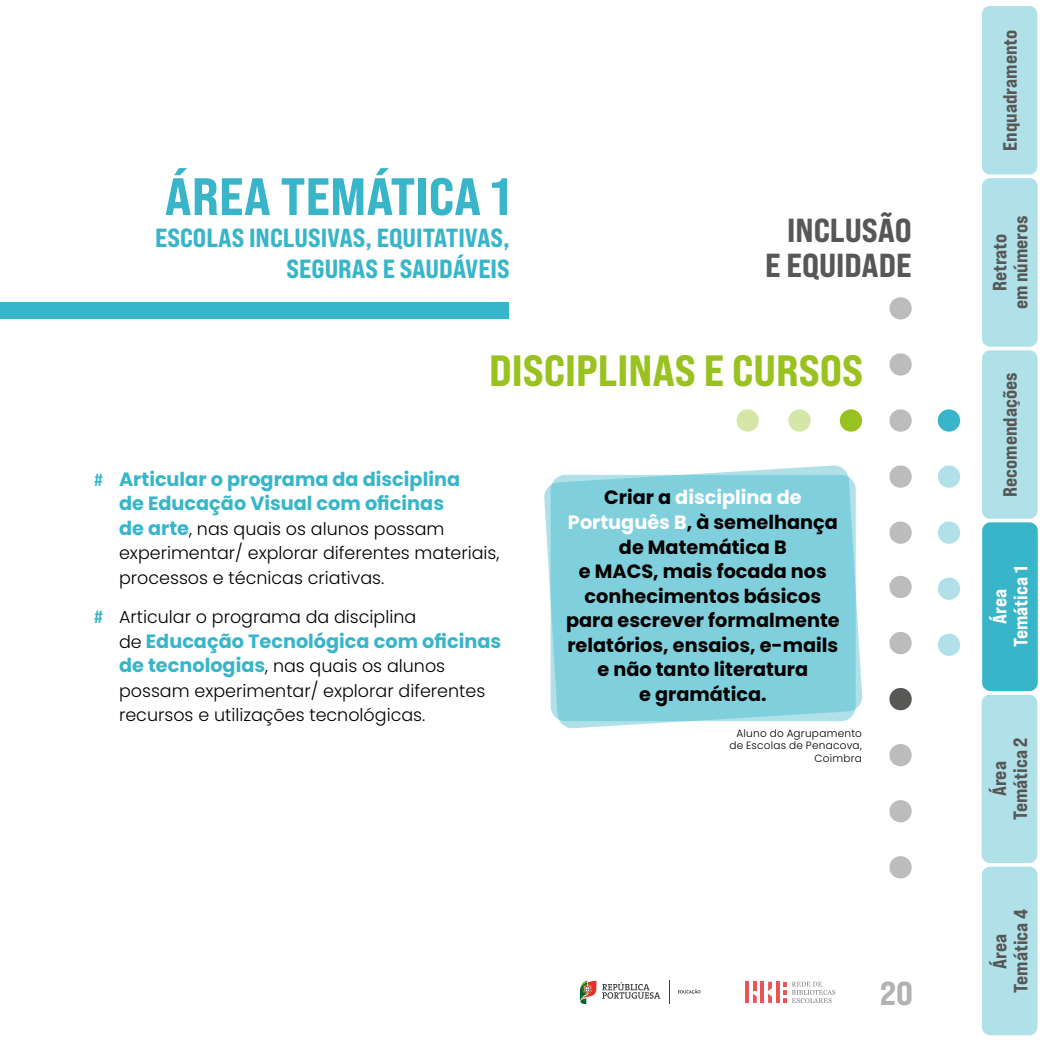
<style>
.page{position:relative;width:1042px;height:1042px;background:#fff}
.page>*{position:absolute;margin:0;border:0;box-sizing:border-box;transform-origin:0 0}
.t1{font:52.5px "Bebas Neue Pro Exp Eb";color:#38b5c9}
.t2{font:43.75px "Bebas Neue Pro Exp Eb";color:#99c221}
.t3{font:33.25px/35px "Bebas Neue Pro Exp Eb";color:#575756;text-align:right}
.t4{font:33.25px "Bebas Neue Pro Exp Eb";color:#b3b2b2}
.t5{font:26.25px/31.5px "Bebas Neue Pro Exp Eb";color:#38b5c9;text-align:right}
.t6{font:700 19.25px/24.5px "Poppins";color:#000;text-align:center}
.t7{font:700 19.25px/24.5px "Poppins";color:#38b5c9;text-align:center}
.t8{font:19.25px/21px "Bebas Neue Pro Exp Eb";color:#575756;text-align:center}
.t9{font:19.25px/21px "Bebas Neue Pro Exp Eb";color:#fff;text-align:center}
.t10{font:300 17.5px/24.5px "Poppins";color:#000}
.t11{font:300 10.5px/12.6px "Poppins";letter-spacing:.025em;color:#000;text-align:right}
.s1{font-family:"Bebas Neue Pro Exp Eb";font-weight:400;font-size:17.5px}
.s2{font-weight:700;font-size:19.25px;color:#38b5c9}
.s3{font-family:"Bebas Neue Pro Exp Eb";font-weight:400;color:#38b5c9}
.s4{font-weight:300;font-size:17.5px;color:#000}
.s5{color:#fff}
</style>
<div class="page">
<hr style="left:776px;top:982px;width:3px;height:21px;background:#ea5456">
<hr style="left:745px;top:982px;width:4px;height:21px;background:#ea5456">
<hr style="left:760px;top:982px;width:4px;height:21px;background:#ea5456">
<svg style="left:768px;top:982px;width:4px;height:21px"></svg>
<svg style="left:753px;top:982px;width:4px;height:21px"></svg>
<svg style="left:783px;top:982px;width:52px;height:21px"></svg>
<svg style="left:580px;top:980px;width:16px;height:24px"></svg>
<svg style="left:602px;top:982px;width:58px;height:16px"></svg>
<svg style="left:678px;top:989px;width:22px;height:5px"></svg>
<svg style="left:669px;top:980px;width:1px;height:24px"></svg>
<div style="left:0;top:303px;width:508px;height:16px;background:#38b5c9"></div>
<svg style="left:544px;top:465px;width:318px;height:264px;background:#8cd3df"></svg>
<div style="left:980px;top:4px;width:59px;height:172px;background:#b0e1e9;border-radius:10px"></div>
<div style="left:978px;top:2px;width:63px;height:176px;border:4px solid #fff;border-radius:10px"></div>
<div style="left:980px;top:348px;width:59px;height:172px;background:#b0e1e9;border-radius:10px"></div>
<div style="left:978px;top:347px;width:63px;height:175px;border:4px solid #fff;border-radius:10px"></div>
<div style="left:980px;top:693px;width:59px;height:172px;background:#b0e1e9;border-radius:10px"></div>
<div style="left:978px;top:691px;width:63px;height:175px;border:4px solid #fff;border-radius:10px"></div>
<div style="left:980px;top:176px;width:59px;height:172px;background:#b0e1e9;border-radius:10px"></div>
<div style="left:978px;top:175px;width:63px;height:175px;border:4px solid #fff;border-radius:10px"></div>
<div style="left:980px;top:521px;width:59px;height:172px;background:#38b5c9;border-radius:10px"></div>
<div style="left:978px;top:519px;width:63px;height:175px;border:4px solid #fff;border-radius:10px"></div>
<div style="left:980px;top:865px;width:59px;height:172px;background:#b0e1e9;border-radius:10px"></div>
<div style="left:978px;top:863px;width:63px;height:176px;border:4px solid #fff;border-radius:10px"></div>
<div style="left:938px;top:577px;width:22px;height:23px;background:#b0e1e9;border-radius:50%"></div>
<div style="left:938px;top:521px;width:22px;height:23px;background:#b0e1e9;border-radius:50%"></div>
<div style="left:938px;top:409px;width:22px;height:23px;background:#38b5c9;border-radius:50%"></div>
<div style="left:938px;top:633px;width:22px;height:23px;background:#b0e1e9;border-radius:50%"></div>
<div style="left:938px;top:465px;width:22px;height:23px;background:#b0e1e9;border-radius:50%"></div>
<div style="left:889px;top:856px;width:23px;height:22px;background:#bcbcbc;border-radius:50%"></div>
<div style="left:889px;top:800px;width:23px;height:22px;background:#bcbcbc;border-radius:50%"></div>
<div style="left:889px;top:744px;width:23px;height:22px;background:#bcbcbc;border-radius:50%"></div>
<div style="left:889px;top:688px;width:23px;height:22px;background:#575756;border-radius:50%"></div>
<div style="left:889px;top:632px;width:23px;height:22px;background:#bcbcbc;border-radius:50%"></div>
<div style="left:889px;top:576px;width:23px;height:22px;background:#bcbcbc;border-radius:50%"></div>
<svg style="left:889px;top:521px;width:23px;height:23px"></svg>
<svg style="left:889px;top:465px;width:23px;height:23px"></svg>
<svg style="left:889px;top:409px;width:23px;height:23px"></svg>
<div style="left:889px;top:297px;width:23px;height:22px;background:#bcbcbc;border-radius:50%"></div>
<svg style="left:889px;top:353px;width:23px;height:23px"></svg>
<div style="left:840px;top:409px;width:22px;height:23px;background:#99c221;border-radius:50%"></div>
<div style="left:788px;top:409px;width:22px;height:23px;background:#d6e6a7;border-radius:50%"></div>
<svg style="left:736px;top:409px;width:23px;height:23px"></svg>
<h1 class="t1" style="left:165px;top:164px;width:347px">ÁREA TEMÁTICA 1</h1>
<h3 class="t5" style="left:155px;top:221px;width:356px">ESCOLAS INCLUSIVAS, EQUITATIVAS,<br>SEGURAS E SAUDÁVEIS</h3>
<h3 class="t3" style="left:765px;top:212px;width:148px">INCLUSÃO<br>E EQUIDADE</h3>
<h2 class="t2" style="left:489px;top:343px;width:376px">DISCIPLINAS E CURSOS</h2>
<p class="t7" style="left:94px;top:467px;width:367px"><span class="s1">#</span> Articular o programa da disciplina de Educação Visual com oficinas</p>
<p class="t10" style="left:119px;top:516px;width:382px"><span class="s2">de arte</span>, nas quais os alunos possam experimentar/ explorar diferentes materiais, processos e técnicas criativas.</p>
<p class="t10" style="left:94px;top:605px;width:324px"><span class="s3">#</span> Articular o programa da disciplina</p>
<p class="t7" style="left:119px;top:629px;width:384px"><span class="s4">de</span> Educação Tecnológica com oficinas</p>
<p class="t10" style="left:119px;top:654px;width:368px"><span class="s2">de tecnologias</span>, nas quais os alunos possam experimentar/ explorar diferentes recursos e utilizações tecnológicas.</p>
<p class="t6" style="left:566px;top:485px;width:275px">Criar a <span class="s5">disciplina de<br>Português B</span>, à semelhança de Matemática B<br>e MACS, mais focada nos conhecimentos básicos para escrever formalmente relatórios, ensaios, e-mails e não tanto literatura<br>e gramática.</p>
<p class="t11" style="left:729px;top:727px;width:134px">Aluno do Agrupamento de Escolas de Penacova,<br>Coimbra</p>
<h3 class="t4" style="left:880px;top:972px;width:34px">20</h3>
<p class="t8" style="left:999px;top:151px;width:123px;rotate:-90deg">Enquadramento</p>
<p class="t8" style="left:989px;top:309px;width:96px;rotate:-90deg">Retrato<br>em números</p>
<p class="t8" style="left:999px;top:497px;width:126px;rotate:-90deg">Recomendações</p>
<p class="t9" style="left:989px;top:647px;width:82px;rotate:-90deg">Área<br>Temática 1</p>
<p class="t8" style="left:988px;top:820px;width:84px;rotate:-90deg">Área<br>Temática 2</p>
<p class="t8" style="left:989px;top:992px;width:85px;rotate:-90deg">Área<br>Temática 4</p>
</div>
